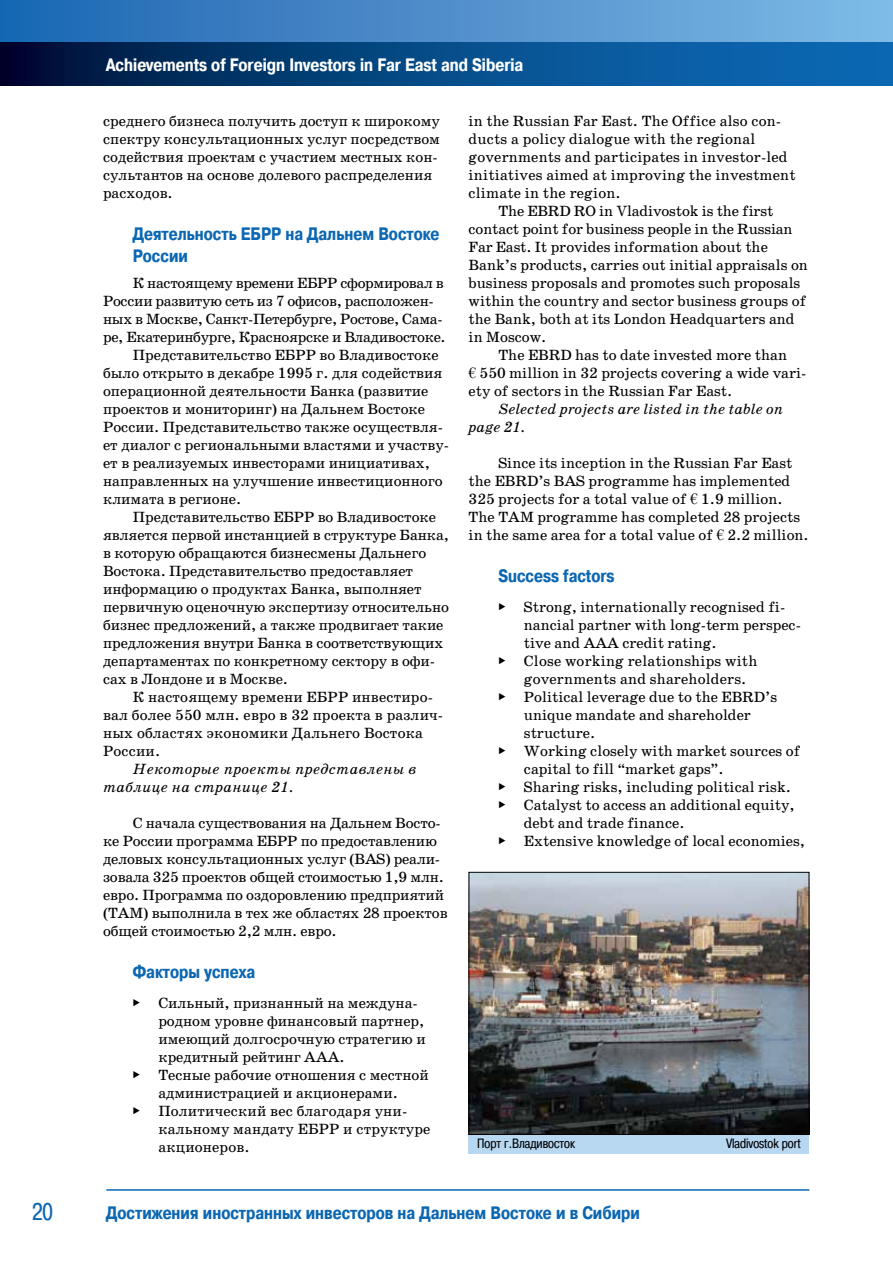
<style>
.page{position:relative;width:893px;height:1263px;background:#fff}
.page>*{position:absolute;margin:0;border:0;box-sizing:border-box;transform-origin:0 0}
.t1{font:24px "Pragmatica Cond C";color:#0b67b2}
.t2{font:700 18px/21.6px "Pragmatica Cond C";color:#0b67b2}
.t3{font:700 18px "Pragmatica Cond C";color:#fff}
.t4{font:15px/18px "School Book C";color:#000}
.t5{font:15px "School Book C";letter-spacing:-.02em;color:#000}
.t6{font:italic 15px/18px "School Book C";letter-spacing:.02em;color:#000}
.t7{font:italic 15px/18px "School Book C";color:#000}
.t8{font:13.5px "Pragmatica Cond C";color:#000}
.s1{font-family:"MS Gothic"}
.s2{font-family:"Newton Phonetic ABBYY"}
</style>
<div class="page">
<div style="left:469px;top:1118px;width:340px;height:36px;background:#b8d7f1"></div>
<svg style="left:0;top:0;width:893px;height:43px;background:#4c8dc9"></svg>
<svg style="left:0;top:43px;width:893px;height:42px;background:#054581"></svg>
<hr style="left:106px;top:1189px;width:703px;height:2px;background:#0b67b2">
<img style="left:471px;top:874px;width:336px;height:259px">
<div style="left:469px;top:872px;width:340px;height:263px;border:1px solid #000"></div>
<h1 class="t1" style="left:32px;top:1198px;width:22px">20</h1>
<p class="t3" style="left:106px;top:55px;width:419px">Achievements of Foreign Investors in Far East and Siberia</p>
<p class="t4" style="left:103px;top:112px;width:338px">среднего бизнеса получить доступ к широкому спектру консультационных услуг посредством содействия проектам с участием местных кон&shy;сультантов на основе долевого распределения расходов.</p>
<p class="t2" style="left:133px;top:223px;width:308px">Деятельность ЕБРР на Дальнем Востоке<br>России</p>
<p class="t5" style="left:133px;top:275px;width:313px">К настоящему времени ЕБРР сформировал в</p>
<p class="t5" style="left:103px;top:293px;width:332px">России развитую сеть из 7 офисов, расположен-</p>
<p class="t5" style="left:103px;top:311px;width:341px">ных в Москве, Санкт-Петербурге, Ростове, Сама-</p>
<p class="t5" style="left:103px;top:329px;width:344px">ре, Екатеринбурге, Красноярске и Владивостоке.</p>
<p class="t4" style="left:133px;top:346px;width:307px">Представительство ЕБРР во Владивостоке</p>
<p class="t4" style="left:103px;top:364px;width:341px">было открыто в декабре 1995 г. для содействия</p>
<p class="t4" style="left:103px;top:382px;width:327px">операционной деятельности Банка (развитие</p>
<p class="t4" style="left:103px;top:400px;width:324px">проектов и мониторинг) на Дальнем Востоке</p>
<p class="t4" style="left:103px;top:418px;width:341px">России. Представительство также осуществля-</p>
<p class="t4" style="left:103px;top:436px;width:347px">ет диалог с региональными властями и участву-</p>
<p class="t4" style="left:103px;top:454px;width:329px">ет в реализуемых инвесторами инициативах,</p>
<p class="t4" style="left:103px;top:472px;width:341px">направленных на улучшение инвестиционного</p>
<p class="t4" style="left:103px;top:490px;width:140px">климата в регионе.</p>
<p class="t4" style="left:133px;top:508px;width:305px">Представительство ЕБРР во Владивостоке</p>
<p class="t4" style="left:103px;top:526px;width:348px">является первой инстанцией в структуре Банка,</p>
<p class="t4" style="left:103px;top:544px;width:325px">в которую обращаются бизнесмены Дальнего</p>
<p class="t4" style="left:103px;top:562px;width:312px">Востока. Представительство предоставляет</p>
<p class="t4" style="left:103px;top:580px;width:320px">информацию о продуктах Банка, выполняет</p>
<p class="t4" style="left:103px;top:598px;width:347px">первичную оценочную экспертизу относительно</p>
<p class="t4" style="left:103px;top:616px;width:342px">бизнес предложений, а также продвигает такие</p>
<p class="t4" style="left:103px;top:634px;width:342px">предложения внутри Банка в соответствующих</p>
<p class="t4" style="left:103px;top:652px;width:333px">департаментах по конкретному сектору в офи-</p>
<p class="t4" style="left:103px;top:670px;width:187px">сах в Лондоне и в Москве.</p>
<p class="t4" style="left:133px;top:688px;width:302px">К настоящему времени ЕБРР инвестиро-</p>
<p class="t4" style="left:103px;top:706px;width:342px">вал более 550 млн. евро в 32 проекта в различ-</p>
<p class="t4" style="left:103px;top:724px;width:321px">ных областях экономики Дальнего Востока</p>
<p class="t4" style="left:103px;top:742px;width:59px">России.</p>
<p class="t6" style="left:103px;top:760px;width:315px;text-indent:30px">Некоторые проекты представлены в таблице на странице 21.</p>
<p class="t4" style="left:103px;top:814px;width:346px;text-indent:30px">С начала существования на Дальнем Восто&shy;ке России программа ЕБРР по предоставлению деловых консультационных услуг (BAS) реали&shy;зовала 325 проектов общей стоимостью 1,9 млн. евро. Программа по оздоровлению предприятий (ТАМ) выполнила в тех же областях 28 проектов общей стоимостью 2,2 млн. евро.</p>
<p class="t2" style="left:133px;top:961px;width:124px">Факторы успеха</p>
<p class="t4" style="left:133px;top:994px;width:287px"><span class="s1">▶</span>▶ Сильный, признанный на междуна-</p>
<p class="t4" style="left:158px;top:1012px;width:268px">родном уровне финансовый партнер,</p>
<p class="t4" style="left:158px;top:1030px;width:269px">имеющий долгосрочную стратегию и</p>
<p class="t4" style="left:158px;top:1048px;width:188px">кредитный рейтинг ААА.</p>
<p class="t4" style="left:133px;top:1066px;width:297px"><span class="s1">▶</span>▶ Тесные рабочие отношения с местной</p>
<p class="t4" style="left:158px;top:1084px;width:241px">администрацией и акционерами.</p>
<p class="t4" style="left:133px;top:1102px;width:276px"><span class="s1">▶</span>▶ Политический вес благодаря уни-</p>
<p class="t4" style="left:158px;top:1120px;width:274px">кальному мандату ЕБРР и структуре</p>
<p class="t4" style="left:158px;top:1138px;width:93px">акционеров.</p>
<p class="t4" style="left:469px;top:112px;width:329px">in the Russian Far East. The Office also con&shy;ducts a policy dialogue with the regional governments and participates in investor-led initiatives aimed at improving the investment climate in the region.</p>
<p class="t4" style="left:469px;top:202px;width:341px;text-indent:30px">The EBRD RO in Vladivostok is the first contact point for business people in the Russian Far East. It provides information about the Bank’s products, carries out initial appraisals on business proposals and promotes such proposals within the country and sector business groups of the Bank, both at its London Headquarters and in Moscow.</p>
<p class="t4" style="left:469px;top:346px;width:339px;text-indent:30px">The EBRD has to date invested more than<br><span class="s2">€</span> 550 million in 32 projects covering a wide vari&shy;ety of sectors in the Russian Far East.</p>
<p class="t7" style="left:469px;top:400px;width:316px;text-indent:30px">Selected projects are listed in the table on page 21.</p>
<p class="t4" style="left:469px;top:454px;width:342px;text-indent:30px">Since its inception in the Russian Far East the EBRD’s BAS programme has implemented 325 projects for a total value of <span class="s2">€</span> 1.9 million.<br>The TAM programme has completed 28 projects in the same area for a total value of <span class="s2">€</span> 2.2 million.</p>
<p class="t2" style="left:498px;top:565px;width:118px">Success factors</p>
<p class="t4" style="left:498px;top:598px;width:288px"><span class="s1">▶</span>▶ Strong, internationally recognised fi-</p>
<p class="t4" style="left:524px;top:616px;width:279px">nancial partner with long-term perspec-</p>
<p class="t4" style="left:524px;top:634px;width:194px">tive and AAA credit rating.</p>
<p class="t4" style="left:498px;top:652px;width:260px"><span class="s1">▶</span>▶ Close working relationships with</p>
<p class="t4" style="left:524px;top:670px;width:224px">governments and shareholders.</p>
<p class="t4" style="left:498px;top:688px;width:280px"><span class="s1">▶</span>▶ Political leverage due to the EBRD’s</p>
<p class="t4" style="left:524px;top:706px;width:229px">unique mandate and shareholder</p>
<p class="t4" style="left:524px;top:724px;width:73px">structure.</p>
<p class="t4" style="left:498px;top:742px;width:303px"><span class="s1">▶</span>▶ Working closely with market sources of</p>
<p class="t4" style="left:524px;top:760px;width:201px">capital to fill “market gaps”.</p>
<p class="t4" style="left:498px;top:778px;width:294px"><span class="s1">▶</span>▶ Sharing risks, including political risk.</p>
<p class="t4" style="left:498px;top:796px;width:298px"><span class="s1">▶</span>▶ Catalyst to access an additional equity,</p>
<p class="t4" style="left:524px;top:814px;width:162px">debt and trade finance.</p>
<p class="t4" style="left:498px;top:832px;width:308px"><span class="s1">▶</span>▶ Extensive knowledge of local economies,</p>
<p class="t8" style="left:477px;top:1135px;width:99px">Порт г.Владивосток</p>
<p class="t8" style="left:727px;top:1135px;width:76px">Vladivostok port</p>
<p class="t2" style="left:106px;top:1202px;width:535px">Достижения иностранных инвесторов на Дальнем Востоке и в Сибири</p>
</div>
